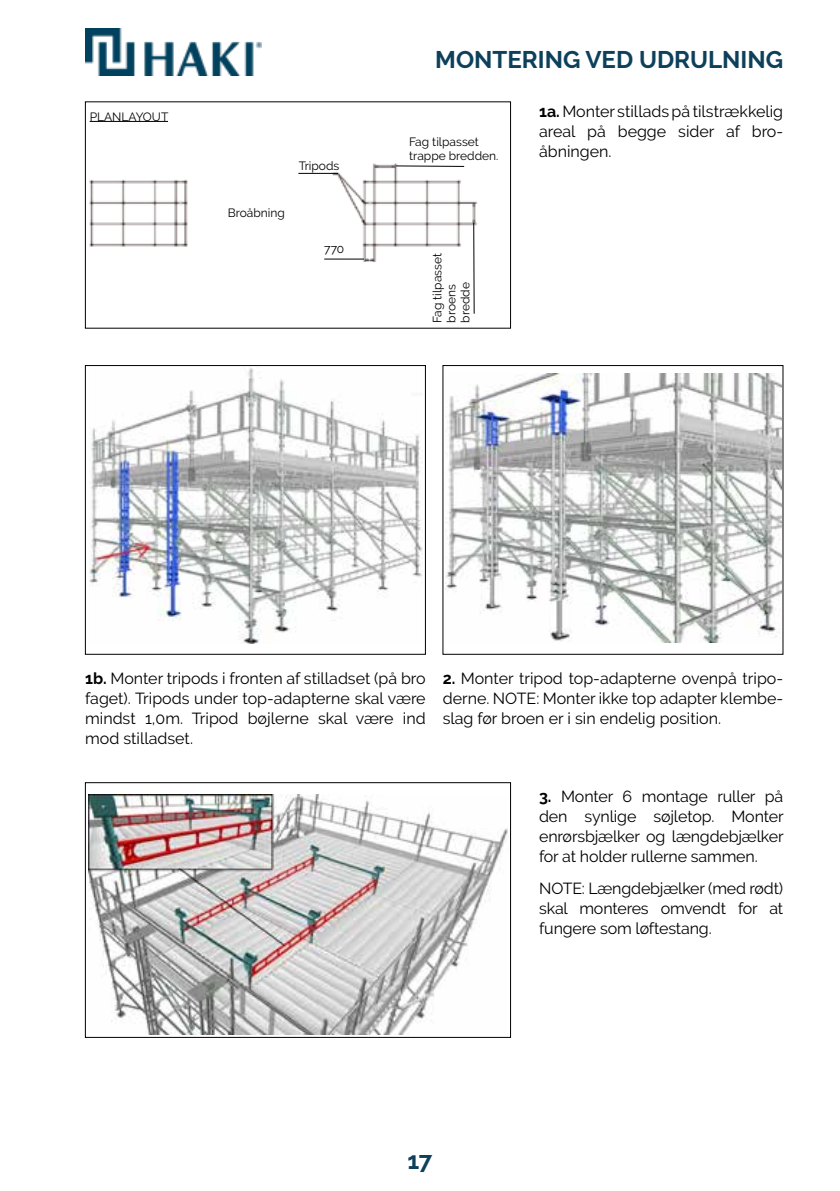
<style>
.page{position:relative;width:840px;height:1191px;background:#fff}
.page>*{position:absolute;margin:0;border:0;box-sizing:border-box;transform-origin:0 0}
.t1{font:700 24px "Raleway";color:#0d405a}
.t2{font:16px/20px "Raleway";color:#000;text-align:justify}
.t3{font:12px/14px "Raleway";color:#000}
.s1{font-weight:700}
</style>
<div class="page">
<img style="left:85px;top:28px;width:176px;height:48px">
<img style="left:89px;top:163px;width:388px;height:98px">
<hr style="left:90px;top:121px;width:78px;height:1px;background:#000">
<div style="left:85px;top:365px;width:340px;height:289px;border:1px solid #000"></div>
<div style="left:442px;top:365px;width:340px;height:289px;border:1px solid #000"></div>
<img style="left:89px;top:368px;width:333px;height:275px">
<img style="left:445px;top:374px;width:336px;height:269px">
<img style="left:88px;top:794px;width:420px;height:240px">
<div style="left:85px;top:782px;width:425px;height:255px;border:1px solid #000"></div>
<hr style="left:298px;top:173px;width:40px;height:1px;background:#000">
<hr style="left:396px;top:165px;width:68px;height:2px;background:#000">
<hr style="left:473px;top:223px;width:1px;height:91px;background:#000">
<hr style="left:324px;top:258px;width:40px;height:1px;background:#000">
<p class="t3" style="left:90px;top:109px;width:80px">PLANLAYOUT</p>
<p class="t3" style="left:228px;top:205px;width:59px">Broåbning</p>
<p class="t3" style="left:298px;top:159px;width:42px">Tripods</p>
<p class="t3" style="left:324px;top:242px;width:22px">770</p>
<h1 class="t1" style="left:435px;top:46px;width:349px">MONTERING VED UDRULNING</h1>
<p class="t2" style="left:539px;top:101px;width:245px"><span class="s1">1a.</span> Monter stillads på tilstrækkelig areal på begge sider af bro&shy;åbningen.</p>
<p class="t3" style="left:409px;top:134px;width:91px">Fag tilpasset trappe bredden.</p>
<p class="t3" style="left:430px;top:323px;width:71px;rotate:-90deg">Fag tilpasset broens bredde</p>
<p class="t2" style="left:85px;top:668px;width:342px"><span class="s1">1b.</span> Monter tripods i fronten af stilladset (på bro faget). Tripods under top-adapterne skal være mindst 1,0m. Tripod bøjlerne skal være ind mod stilladset.</p>
<p class="t2" style="left:442px;top:668px;width:342px"><span class="s1">2.</span> Monter tripod top-adapterne ovenpå tripo&shy;derne. NOTE: Monter ikke top adapter klembe&shy;slag før broen er i sin endelig position.</p>
<h1 class="t1" style="left:407px;top:1146px;width:26px">17</h1>
<p class="t2" style="left:539px;top:786px;width:246px"><span class="s1">3.</span> Monter 6 montage ruller på den synlige søjletop. Monter enrørsbjælker og længdebjælker for at holder rullerne sammen.</p>
<p class="t2" style="left:539px;top:878px;width:245px">NOTE: Længdebjælker (med rødt) skal monteres omvendt for at fungere som løftestang.</p>
</div>
